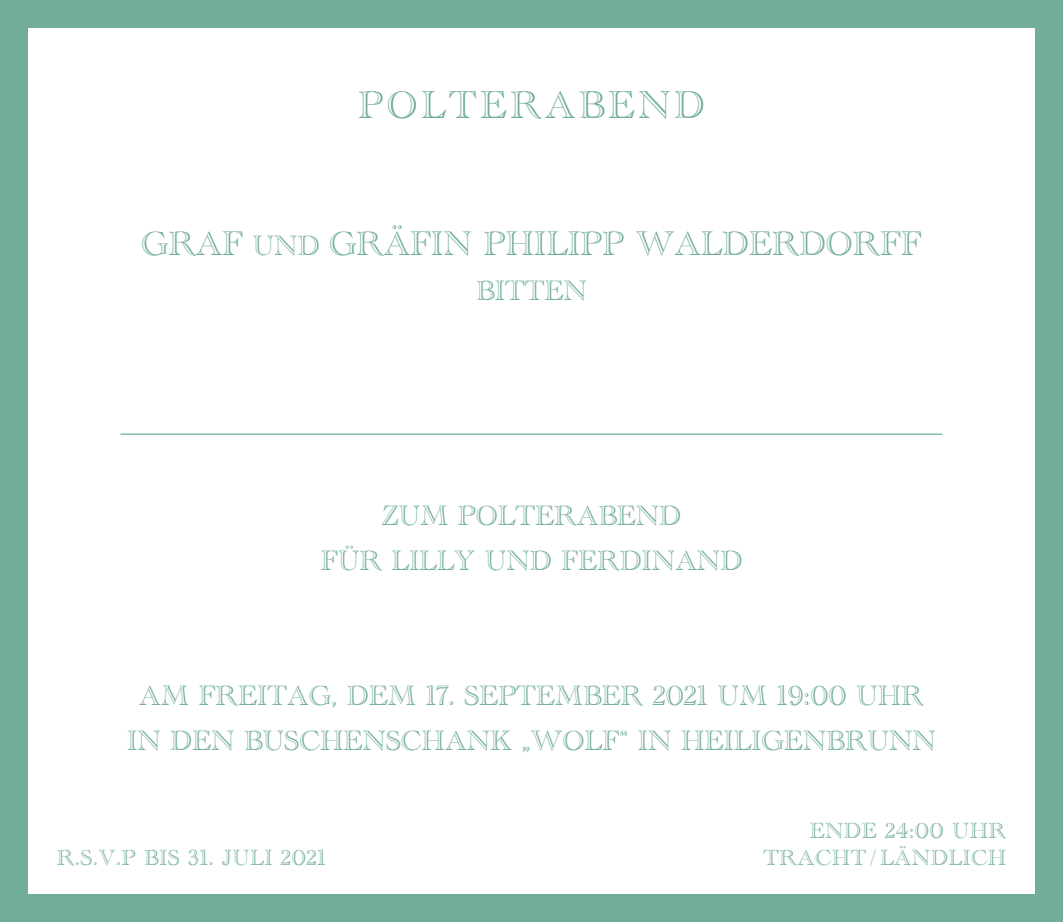
<style>
.page{position:relative;width:1063px;height:922px;background:#fff}
.page>*{position:absolute;margin:0;border:0;box-sizing:border-box;transform-origin:0 0}
.t1{font:40px "Academy Engraved Let Plain";letter-spacing:.09em;color:#71ad9a}
.t2{font:35px "Academy Engraved Let Plain";color:#71ad9a}
.t3{font:28.75px/45px "Academy Engraved Let Plain";color:#71ad9a;text-align:center}
.t4{font:22.5px/27px "Academy Engraved Let Plain";letter-spacing:.025em;color:#71ad9a;text-align:right}
.s1{font-size:28.75px}
</style>
<div class="page">
<div style="left:0;top:0;width:1063px;height:921px;background:#71ad9a"></div>
<div style="left:28px;top:28px;width:1007px;height:865px;background:#fff"></div>
<hr style="left:120px;top:433px;width:823px;height:1px;background:#71ad9a">
<h1 class="t1" style="left:358px;top:90px;width:348px">POLTERABEND</h1>
<p class="t2" style="left:141px;top:230px;width:782px">GRAF <span class="s1">UND</span> GRÄFIN PHILIPP WALDERDORFF</p>
<p class="t3" style="left:476px;top:274px;width:112px">BITTEN</p>
<p class="t3" style="left:321px;top:499px;width:423px">ZUM POLTERABEND<br>FÜR LILLY UND FERDINAND</p>
<p class="t3" style="left:127px;top:679px;width:810px">AM FREITAG, DEM 17. SEPTEMBER 2021 UM 19:00 UHR<br>IN DEN BUSCHENSCHANK „WOLF“ IN HEILIGENBRUNN</p>
<p class="t4" style="left:57px;top:849px;width:271px">R.S.V.P BIS 31. JULI 2021</p>
<p class="t4" style="left:763px;top:822px;width:244px">ENDE 24:00 UHR<br>TRACHT / LÄNDLICH</p>
</div>
